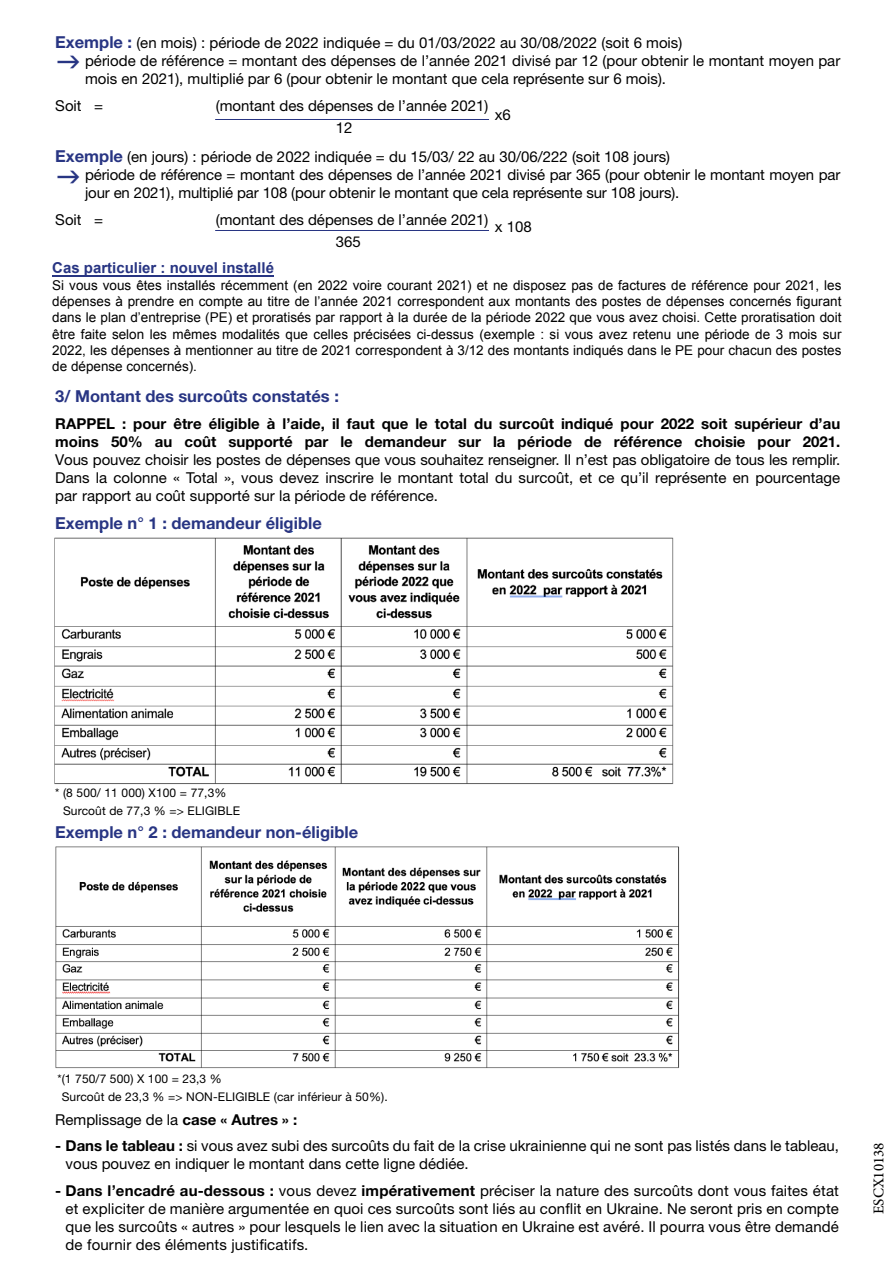
<style>
.page{position:relative;width:893px;height:1263px;background:#fff}
.page>*{position:absolute;margin:0;border:0;box-sizing:border-box;transform-origin:0 0}
.t1{font:700 16.5px "Helvetica Neue LT Std";color:#283583}
.t2{font:15px/18px "Helvetica Neue LT Std";color:#000}
.t3{font:700 15px/18px "Helvetica Neue LT Std";color:#000}
.t4{font:700 15px "Arial";color:#283583}
.t5{font:500 15px "Minion Pro";color:#000}
.t6{font:13.5px/16.2px "Arial";color:#000;text-align:justify}
.t7{font:12px/18px "Helvetica Neue LT Std";letter-spacing:.01em;color:#000}
.s1{font-weight:700;font-size:16.5px;color:#283583}
.s2{font-weight:700}
</style>
<div class="page">
<hr style="left:215px;top:119px;width:274px;height:1px;background:#283583">
<hr style="left:215px;top:230px;width:274px;height:1px;background:#283583">
<hr style="left:52px;top:275px;width:222px;height:2px;background:#283583">
<img style="left:54px;top:532px;width:620px;height:253px">
<img style="left:55px;top:846px;width:625px;height:223px">
<p class="t2" style="left:85px;top:33px;width:757px;text-indent:-30px"><span class="s1">Exemple :</span> (en mois) : période de 2022 indiquée = du 01/03/2022 au 30/08/2022 (soit 6 mois)<br>période de référence = montant des dépenses de l’année 2021 divisé par 12 (pour obtenir le montant moyen par</p>
<p class="t2" style="left:85px;top:69px;width:583px">mois en 2021), multiplié par 6 (pour obtenir le montant que cela représente sur 6 mois).</p>
<p class="t2" style="left:55px;top:96px;width:49px">Soit =</p>
<p class="t2" style="left:216px;top:96px;width:274px">(montant des dépenses de l’année 2021)</p>
<p class="t2" style="left:495px;top:106px;width:18px">x6</p>
<p class="t2" style="left:336px;top:119px;width:18px">12</p>
<p class="t2" style="left:85px;top:147px;width:757px;text-indent:-30px"><span class="s1">Exemple</span> (en jours) : période de 2022 indiquée = du 15/03/ 22 au 30/06/222 (soit 108 jours)<br>période de référence = montant des dépenses de l’année 2021 divisé par 365 (pour obtenir le montant moyen par</p>
<p class="t2" style="left:55px;top:179px;width:625px;line-height:27px;text-indent:30px">jour en 2021), multiplié par 108 (pour obtenir le montant que cela représente sur 108 jours).<br>Soit =</p>
<p class="t2" style="left:216px;top:210px;width:274px">(montant des dépenses de l’année 2021)</p>
<p class="t2" style="left:495px;top:218px;width:38px">x 108</p>
<p class="t2" style="left:336px;top:233px;width:27px">365</p>
<h5 class="t4" style="left:52px;top:258px;width:223px">Cas particulier : nouvel installé</h5>
<p class="t6" style="left:52px;top:277px;width:791px">Si vous vous êtes installés récemment (en 2022 voire courant 2021) et ne disposez pas de factures de référence pour 2021, les dépenses à prendre en compte au titre de l’année 2021 correspondent aux montants des postes de dépenses concernés figurant dans le plan d’entreprise (PE) et proratisés par rapport à la durée de la période 2022 que vous avez choisi. Cette proratisation doit être faite selon les mêmes modalités que celles précisées ci-dessus (exemple : si vous avez retenu une période de 3 mois sur 2022, les dépenses à mentionner au titre de 2021 correspondent à 3/12 des montants indiqués dans le PE pour chacun des postes de dépense concernés).</p>
<p class="t1" style="left:55px;top:386px;width:285px">3/ Montant des surcoûts constatés :</p>
<p class="t3" style="left:55px;top:414px;width:786px">RAPPEL : pour être éligible à l’aide, il faut que le total du surcoût indiqué pour 2022 soit supérieur d’au moins 50% au coût supporté par le demandeur sur la période de référence choisie pour 2021.</p>
<p class="t2" style="left:55px;top:450px;width:786px;text-align:justify">Vous pouvez choisir les postes de dépenses que vous souhaitez renseigner. Il n’est pas obligatoire de tous les remplir.<br>Dans la colonne « Total », vous devez inscrire le montant total du surcoût, et ce qu’il représente en pourcentage par rapport au coût supporté sur la période de référence.</p>
<p class="t1" style="left:55px;top:513px;width:268px">Exemple n° 1 : demandeur éligible</p>
<p class="t7" style="left:55px;top:783px;width:173px">* (8 500/ 11 000) X100 = 77,3%</p>
<p class="t7" style="left:63px;top:801px;width:178px">Surcoût de 77,3 % =&gt; ELIGIBLE</p>
<p class="t1" style="left:55px;top:822px;width:304px">Exemple n° 2 : demandeur non-éligible</p>
<p class="t7" style="left:62px;top:1069px;width:327px;text-indent:-4px">*(1 750/7 500) X 100 = 23,3 %<br>Surcoût de 23,3 % =&gt; NON-ELIGIBLE (car inférieur à 50%).</p>
<p class="t2" style="left:55px;top:1111px;width:243px">Remplissage de la <span class="s2">case « Autres » :</span></p>
<p class="t2" style="left:66px;top:1136px;width:775px;text-indent:-10px"><span class="s2">- Dans le tableau :</span> si vous avez subi des surcoûts du fait de la crise ukrainienne qui ne sont pas listés dans le tableau, vous pouvez en indiquer le montant dans cette ligne dédiée.</p>
<p class="t2" style="left:66px;top:1181px;width:775px;text-align:justify;text-indent:-10px"><span class="s2">- Dans l’encadré au-dessous :</span> vous devez <span class="s2">impérativement</span> préciser la nature des surcoûts dont vous faites état et expliciter de manière argumentée en quoi ces surcoûts sont liés au confit en Ukraine. Ne seront pris en compte que les surcoûts « autres » pour lesquels le lien avec la situation en Ukraine est avéré. Il pourra vous être demandé de fournir des éléments justifcatifs.</p>
<p class="t5" style="left:869px;top:1214px;width:73px;rotate:-90deg">ESCX10138</p>
</div>
